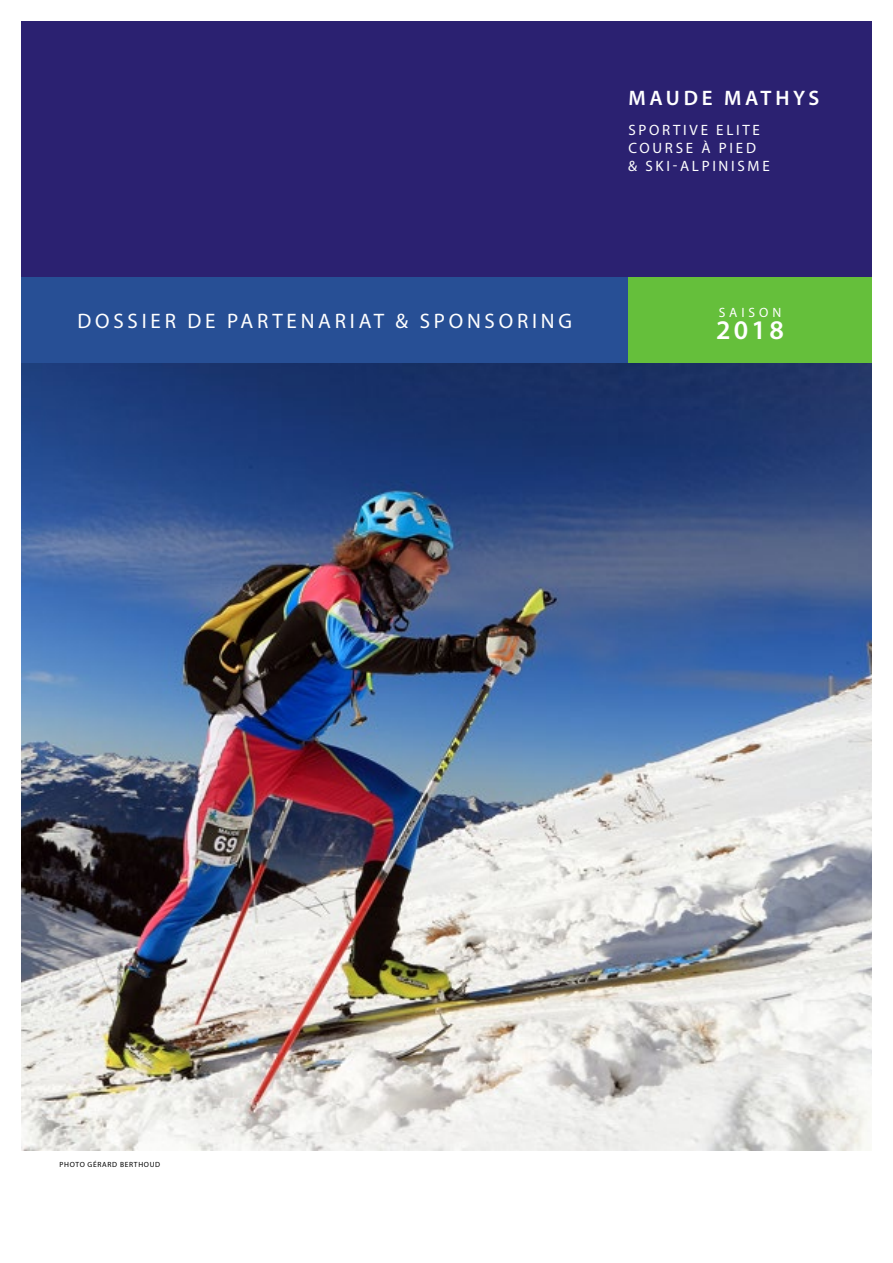
<style>
.page{position:relative;width:893px;height:1263px;background:#fff}
.page>*{position:absolute;margin:0;border:0;box-sizing:border-box;transform-origin:0 0}
.t1{font:600 27px "Myriad Pro";color:#fff}
.t2{font:21px "Myriad Pro";letter-spacing:.18em;color:#fff}
.t3{font:600 21px "Myriad Pro";letter-spacing:.175em;color:#fff}
.t4{font:15px/18px "Myriad Pro";letter-spacing:.18em;color:#fff}
.t5{font:13.5px "Myriad Pro";letter-spacing:.29em;color:#fff}
.t6{font:7.5px "Myriad Pro";letter-spacing:.09em;color:#000}
</style>
<div class="page">
<div style="left:21px;top:21px;width:851px;height:320px;background:#2b2171"></div>
<img style="left:21px;top:363px;width:851px;height:787px">
<div style="left:21px;top:278px;width:607px;height:85px;background:#274f95"></div>
<div style="left:628px;top:278px;width:244px;height:85px;background:#65bf3b"></div>
<h2 class="t2" style="left:77px;top:308px;width:496px">DOSSIER DE PARTENARIAT &amp; SPONSORING</h2>
<h2 class="t3" style="left:628px;top:84px;width:192px">MAUDE MATHYS</h2>
<p class="t4" style="left:628px;top:120px;width:143px">SPORTIVE ELITE<br>COURSE À PIED<br>&amp; SKI-ALPINISME</p>
<p class="t5" style="left:719px;top:304px;width:64px">SAISON</p>
<h1 class="t1" style="left:716px;top:313px;width:69px">2018</h1>
<p class="t6" style="left:60px;top:1159px;width:102px">PHOTO GÉRARD BERTHOUD</p>
</div>
